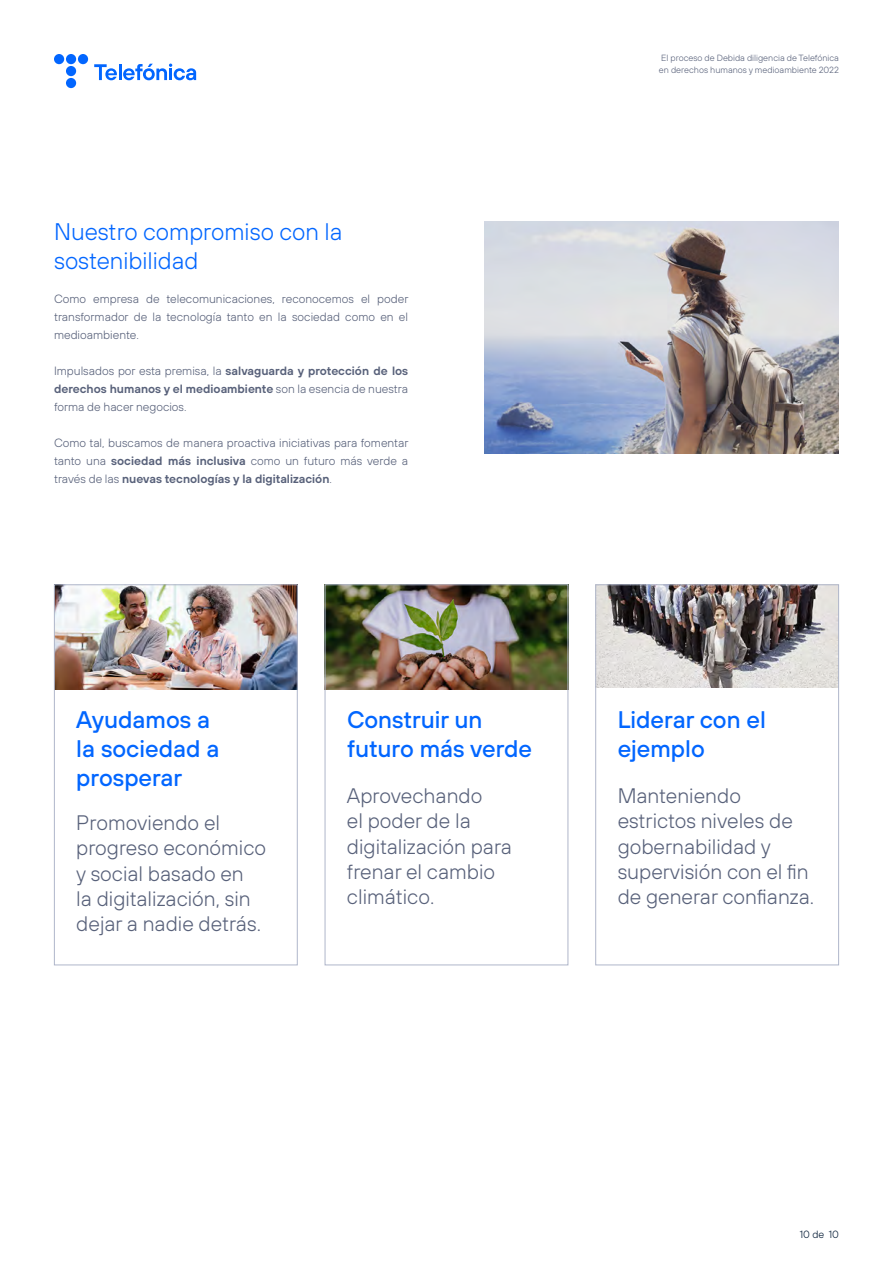
<style>
.page{position:relative;width:893px;height:1263px;background:#fff}
.page>*{position:absolute;margin:0;border:0;box-sizing:border-box;transform-origin:0 0}
.t1{font:500 24px/28.8px "Tele Sans";color:#0266ff}
.t2{font:300 24px/28.8px "Tele Sans";color:#0266ff}
.t3{font:300 21px/25.2px "Tele Sans";color:#58617a}
.t4{font:300 12px/18px "Tele Sans";color:#58617a;text-align:justify}
.t5{font:300 10.5px "Tele Sans";color:#031a34}
.t6{font:300 9px/12px "Tele Sans";color:#58617a}
.s1{font-weight:600}
</style>
<div class="page">
<div style="left:54px;top:54px;width:10px;height:10px;background:#0266ff;border-radius:50%"></div>
<div style="left:66px;top:54px;width:10px;height:10px;background:#0266ff;border-radius:50%"></div>
<div style="left:78px;top:54px;width:10px;height:10px;background:#0266ff;border-radius:50%"></div>
<div style="left:66px;top:66px;width:10px;height:10px;background:#0266ff;border-radius:50%"></div>
<div style="left:66px;top:78px;width:10px;height:10px;background:#0266ff;border-radius:50%"></div>
<svg style="left:94px;top:64px;width:102px;height:16px"></svg>
<img style="left:327px;top:586px;width:239px;height:104px">
<img style="left:56px;top:586px;width:240px;height:104px">
<img style="left:597px;top:586px;width:240px;height:101px">
<img style="left:485px;top:221px;width:354px;height:233px">
<div style="left:54px;top:584px;width:244px;height:381px;border:1px solid #afb6ca"></div>
<div style="left:325px;top:584px;width:243px;height:381px;border:1px solid #afb6ca"></div>
<div style="left:595px;top:584px;width:244px;height:381px;border:1px solid #afb6ca"></div>
<h1 class="t2" style="left:54px;top:217px;width:290px">Nuestro compromiso con la sostenibilidad</h1>
<p class="t4" style="left:54px;top:289px;width:356px">Como empresa de telecomunicaciones, reconocemos el poder transformador de la tecnología tanto en la sociedad como en el medioambiente.</p>
<p class="t4" style="left:54px;top:361px;width:356px">Impulsados por esta premisa, la <span class="s1">salvaguarda y protección de los derechos humanos y el medioambiente</span> son la esencia de nuestra forma de hacer negocios.</p>
<p class="t4" style="left:54px;top:433px;width:356px">Como tal, buscamos de manera proactiva iniciativas para fomentar tanto una <span class="s1">sociedad más inclusiva</span> como un futuro más verde a través de las <span class="s1">nuevas tecnologías y la digitalización</span>.</p>
<p class="t6" style="left:659px;top:52px;width:181px">El proceso de Debida diligencia de Telefónica en derechos humanos y medioambiente 2022</p>
<h1 class="t1" style="left:76px;top:705px;width:145px">Ayudamos a la sociedad a prosperar</h1>
<h1 class="t1" style="left:347px;top:705px;width:187px">Construir un futuro más verde</h1>
<h1 class="t1" style="left:618px;top:705px;width:150px">Liderar con el ejemplo</h1>
<h2 class="t3" style="left:347px;top:783px;width:166px">Aprovechando<br>el poder de la digitalización para frenar el cambio climático.</h2>
<h2 class="t3" style="left:618px;top:783px;width:198px">Manteniendo estrictos niveles de gobernabilidad y supervisión con el fin de generar confianza.</h2>
<h2 class="t3" style="left:76px;top:810px;width:191px">Promoviendo el progreso económico y social basado en<br>la digitalización, sin dejar a nadie detrás.</h2>
<p class="t5" style="left:800px;top:1228px;width:41px">10 de 10</p>
</div>
